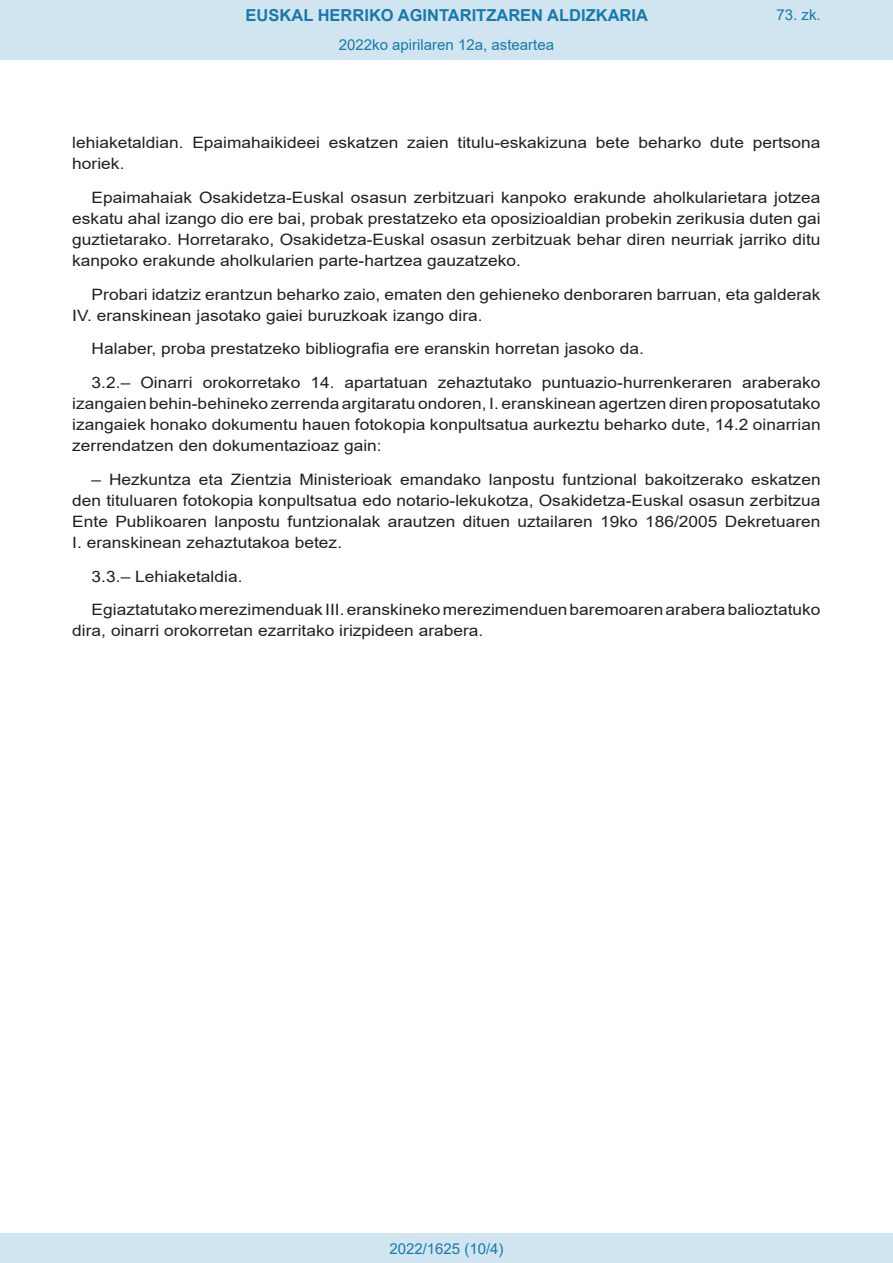
<style>
.page{position:relative;width:893px;height:1263px;background:#fff}
.page>*{position:absolute;margin:0;border:0;box-sizing:border-box;transform-origin:0 0}
.t1{font:700 16.5px "Arial";color:#1879ad}
.BOPVDetalle{font:15.6px/21px "Arial";color:#231f20;scale:1.11 1}
.Paginacion_Centro{font:15px "Arial";color:#1879ad}
</style>
<div class="page">
<div style="left:0;top:0;width:893px;height:60px;background:#d0e5f0"></div>
<div style="left:0;top:1233px;width:893px;height:30px;background:#d0e5f0"></div>
<p class="t1" style="left:246px;top:3px;width:404px">EUSKAL HERRIKO AGINTARITZAREN ALDIZKARIA</p>
<p class="Paginacion_Centro" style="left:339px;top:35px;width:217px">2022ko apirilaren 12a, asteartea</p>
<p class="Paginacion_Centro" style="left:776px;top:5px;width:46px">73. zk.</p>
<p class="BOPVDetalle" style="left:72px;top:132px;width:676px">lehiaketaldian. Epaimahaikideei eskatzen zaien titulu-eskakizuna bete beharko dute pertsona horiek.</p>
<p class="BOPVDetalle" style="left:72px;top:187px;width:676px;text-align:justify;text-indent:19px">Epaimahaiak Osakidetza-Euskal osasun zerbitzuari kanpoko erakunde aholkularietara jotzea eskatu ahal izango dio ere bai, probak prestatzeko eta oposizioaldian probekin zerikusia duten gai guztietarako. Horretarako, Osakidetza-Euskal osasun zerbitzuak behar diren neurriak jarriko ditu kanpoko erakunde aholkularien parte-hartzea gauzatzeko.</p>
<p class="BOPVDetalle" style="left:72px;top:284px;width:676px;text-indent:19px">Probari idatziz erantzun beharko zaio, ematen den gehieneko denboraren barruan, eta galderak<br>IV. eranskinean jasotako gaiei buruzkoak izango dira.</p>
<p class="BOPVDetalle" style="left:92px;top:338px;width:499px">Halaber, proba prestatzeko bibliografia ere eranskin horretan jasoko da.</p>
<p class="BOPVDetalle" style="left:72px;top:372px;width:676px;text-align:justify;text-indent:19px">3.2.– Oinarri orokorretako 14. apartatuan zehaztutako puntuazio-hurrenkeraren araberako izangaien behin-behineko zerrenda argitaratu ondoren, I. eranskinean agertzen diren proposatutako izangaiek honako dokumentu hauen fotokopia konpultsatua aurkeztu beharko dute, 14.2 oinarrian zerrendatzen den dokumentazioaz gain:</p>
<p class="BOPVDetalle" style="left:72px;top:469px;width:676px;text-align:justify;text-indent:19px">– Hezkuntza eta Zientzia Ministerioak emandako lanpostu funtzional bakoitzerako eskatzen den tituluaren fotokopia konpultsatua edo notario-lekukotza, Osakidetza-Euskal osasun zerbitzua Ente Publikoaren lanpostu funtzionalak arautzen dituen uztailaren 19ko 186/2005 Dekretuaren I. eranskinean zehaztutakoa betez.</p>
<p class="BOPVDetalle" style="left:92px;top:566px;width:137px">3.3.– Lehiaketaldia.</p>
<p class="BOPVDetalle" style="left:72px;top:599px;width:676px;text-indent:19px">Egiaztatutako merezimenduak III. eranskineko merezimenduen baremoaren arabera balioztatuko dira, oinarri orokorretan ezarritako irizpideen arabera.</p>
<p class="Paginacion_Centro" style="left:389px;top:1238px;width:116px">2022/1625 (10/4)</p>
</div>
